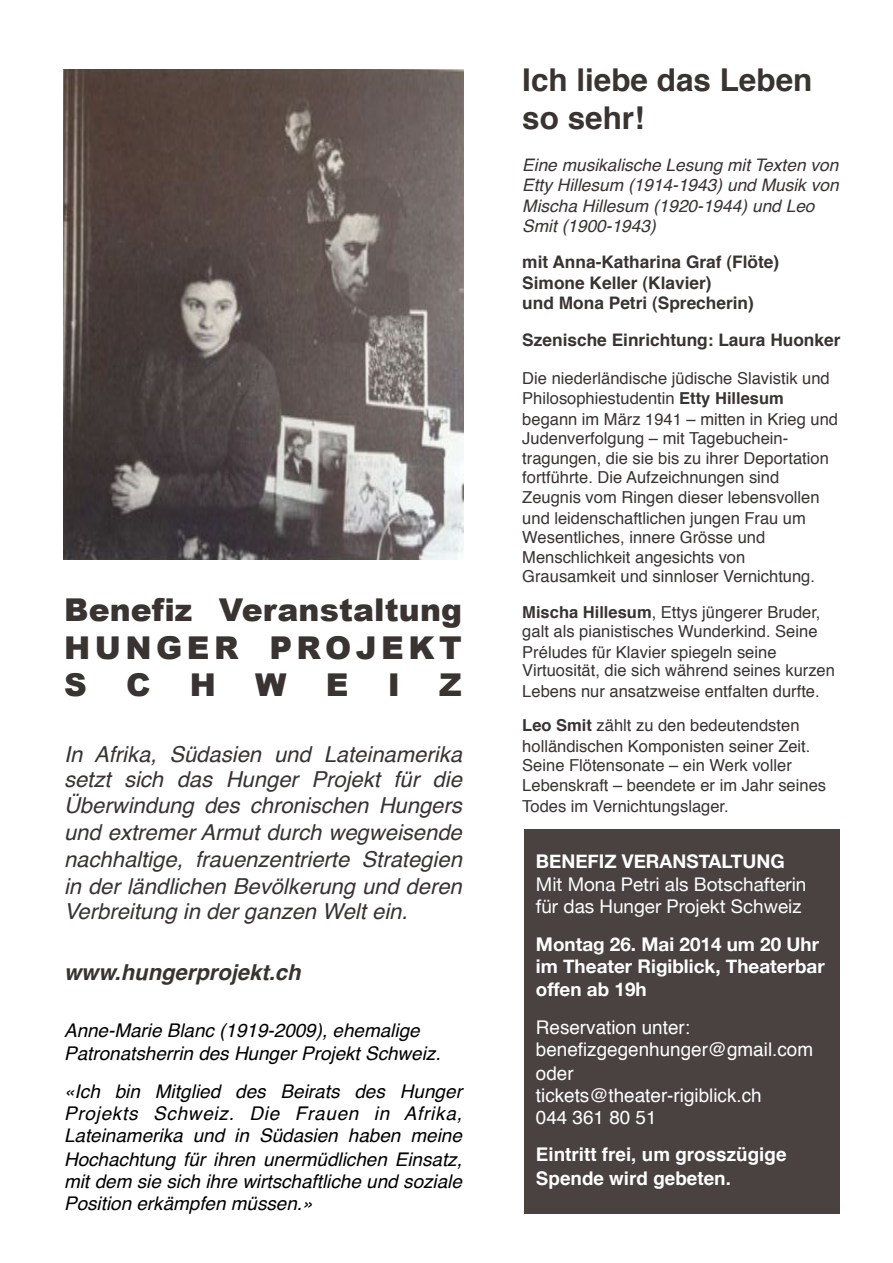
<style>
.page{position:relative;width:893px;height:1263px;background:#fff}
.page>*{position:absolute;margin:0;border:0;box-sizing:border-box;transform-origin:0 0}
.t1{font:900 31.5px/37.7px "Arial";letter-spacing:.02em;color:#393332;text-align:justify}
.t2{font:700 31.5px/37.7px "Helvetica";color:#393332}
.t3{font:italic 22.05px/26.2px "Helvetica";color:#393332;text-align:justify}
.t4{font:italic 700 22.05px "Helvetica";color:#393332}
.t5{font:italic 18.9px/22.4px "Helvetica";color:#000}
.t6{font:18.9px/22.4px "Helvetica";color:#fff}
.t7{font:700 18.9px/22.8px "Helvetica Neue";color:#fff}
.t8{font:18.9px/22px "Helvetica Neue";color:#fff}
.t9{font:700 18.9px/23.5px "Helvetica";color:#fff}
.t10{font:italic 17.25px/20.4px "Helvetica";color:#393332}
.t11{font:700 17.25px/20.4px "Helvetica";color:#393332}
.t12{font:16.5px/20.4px "Helvetica";color:#393332}
.s1{font-weight:700}
</style>
<div class="page">
<img style="left:63px;top:69px;width:401px;height:491px">
<div style="left:524px;top:829px;width:316px;height:385px;background:#4a4240"></div>
<h1 class="t1" style="left:64px;top:590px;width:399px">Benefiz Veranstaltung HUNGER PROJEKT SCHWEIZ</h1>
<p class="t3" style="left:64px;top:743px;width:399px">In Afrika, Südasien und Lateinamerika setzt sich das Hunger Projekt für die Überwindung des chronischen Hungers und extremer Armut durch wegweisende nachhaltige, frauenzentrierte Strategien in der ländlichen Bevölkerung und deren Verbreitung in der ganzen Welt ein.</p>
<h2 class="t4" style="left:64px;top:963px;width:238px">www.hungerprojekt.ch</h2>
<p class="t5" style="left:64px;top:1020px;width:378px;line-height:23.5px">Anne-Marie Blanc (1919-2009), ehemalige<br>Patronatsherrin des Hunger Projekt Schweiz.</p>
<p class="t5" style="left:64px;top:1082px;width:399px;text-align:justify">«Ich bin Mitglied des Beirats des Hunger Projekts Schweiz. Die Frauen in Afrika, Lateinamerika und in Südasien haben meine Hochachtung für ihren unermüdlichen Einsatz, mit dem sie sich ihre wirtschaftliche und soziale Position erkämpfen müssen.»</p>
<h1 class="t2" style="left:522px;top:64px;width:291px">Ich liebe das Leben so sehr!</h1>
<p class="t10" style="left:522px;top:156px;width:318px">Eine musikalische Lesung mit Texten von Etty Hillesum (1914-1943) und Musik von Mischa Hillesum (1920-1944) und Leo Smit (1900-1943)</p>
<p class="t11" style="left:522px;top:254px;width:258px">mit Anna-Katharina Graf (Flöte)<br>Simone Keller (Klavier)<br>und Mona Petri (Sprecherin)</p>
<p class="t11" style="left:522px;top:331px;width:320px">Szenische Einrichtung: Laura Huonker</p>
<p class="t12" style="left:522px;top:369px;width:317px">Die niederländische jüdische Slavistik und<br>Philosophiestudentin <span class="s1">Etty Hillesum </span>begann im März 1941 – mitten in Krieg und</p>
<p class="t12" style="left:522px;top:429px;width:308px">Judenverfolgung – mit Tagebuchein&shy;tragungen, die sie bis zu ihrer Deportation</p>
<p class="t12" style="left:522px;top:468px;width:299px">fortführte. Die Aufzeichnungen sind<br>Zeugnis vom Ringen dieser lebensvollen und leidenschaftlichen jungen Frau um</p>
<p class="t12" style="left:522px;top:528px;width:244px">Wesentliches, innere Grösse und<br>Menschlichkeit angesichts von</p>
<p class="t12" style="left:522px;top:560px;width:300px;line-height:36.2px">Grausamkeit und sinnloser Vernichtung.<br><span class="s1">Mischa Hillesum</span>, Ettys jüngerer Bruder,</p>
<p class="t12" style="left:522px;top:622px;width:297px">galt als pianistisches Wunderkind. Seine<br>Préludes für Klavier spiegeln seine</p>
<p class="t12" style="left:522px;top:662px;width:314px">Virtuosität, die sich während seines kurzen<br>Lebens nur ansatzweise entfalten durfte.</p>
<p class="t12" style="left:522px;top:717px;width:290px"><span class="s1">Leo Smit</span> zählt zu den bedeutendsten holländischen Komponisten seiner Zeit.</p>
<p class="t12" style="left:522px;top:756px;width:305px">Seine Flötensonate – ein Werk voller<br>Lebenskraft – beendete er im Jahr seines<br>Todes im Vernichtungslager.</p>
<p class="t7" style="left:536px;top:849px;width:250px">BENEFIZ VERANSTALTUNG</p>
<p class="t8" style="left:536px;top:873px;width:272px">Mit Mona Petri als Botschafterin für das Hunger Projekt Schweiz</p>
<p class="t7" style="left:536px;top:932px;width:290px">Montag 26. Mai 2014 um 20 Uhr im Theater Rigiblick, Theaterbar offen ab 19h</p>
<p class="t6" style="left:536px;top:1018px;width:279px">Reservation unter: benefizgegenhunger@gmail.com oder<br>tickets@theater-rigiblick.ch<br>044 361 80 51</p>
<p class="t9" style="left:536px;top:1145px;width:252px">Eintritt frei, um grosszügige<br>Spende wird gebeten.</p>
</div>
